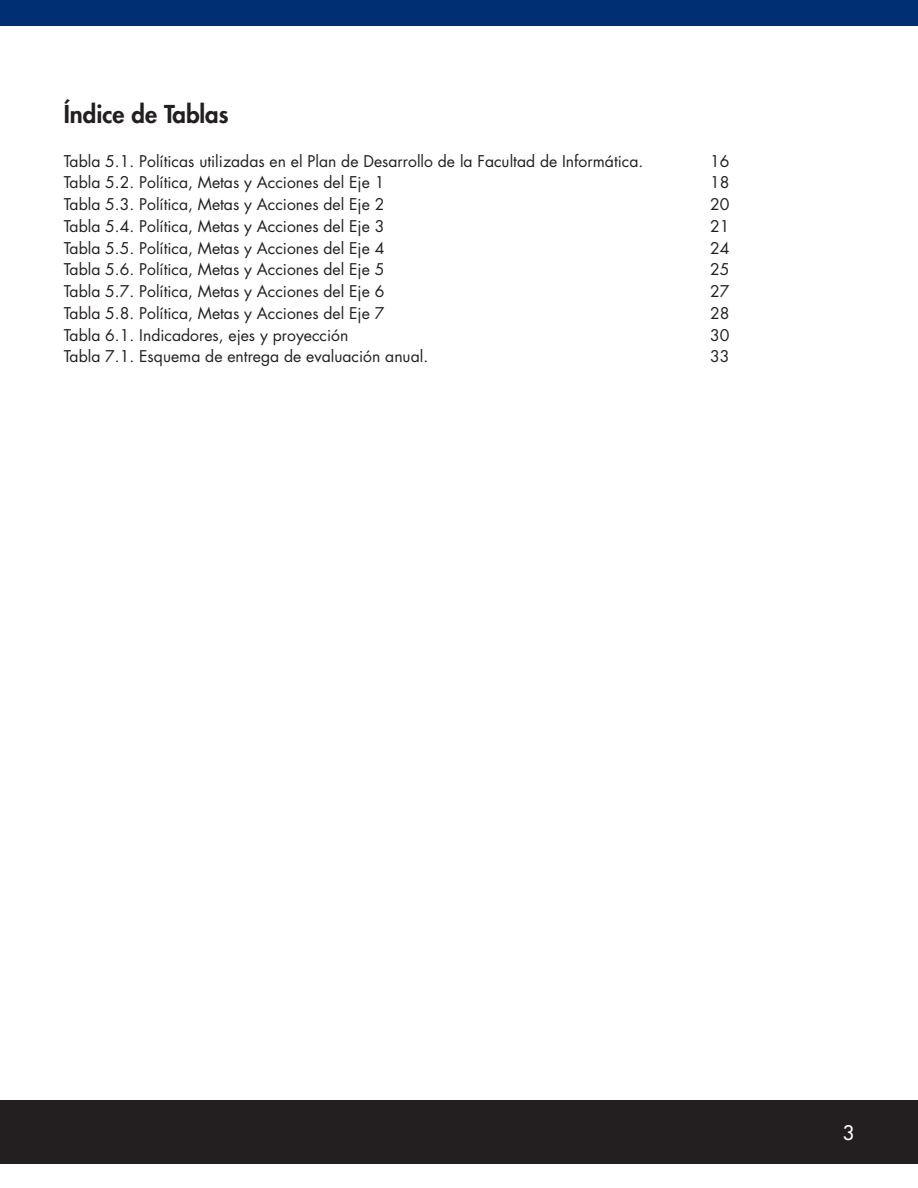
<style>
.page{position:relative;width:918px;height:1188px;background:#fff}
.page>*{position:absolute;margin:0;border:0;box-sizing:border-box;transform-origin:0 0}
._1{font:800 24px "Futura Std";color:#231f20}
.t1{font:500 19.5px "Futura Std";color:#fff}
.t2{font:15.75px "Futura Std";color:#231f20}
</style>
<div class="page">
<div style="left:0;top:1100px;width:918px;height:64px;background:#231f20"></div>
<div style="left:0;top:0;width:918px;height:26px;background:#002f73"></div>
<p class="_1" style="left:64px;top:99px;width:166px">Índice de Tablas</p>
<p class="t2" style="left:64px;top:151px;width:581px">Tabla 5.1. Políticas utilizadas en el Plan de Desarrollo de la Facultad de Informática.</p>
<p class="t2" style="left:710px;top:151px;width:21px">16</p>
<p class="t2" style="left:64px;top:173px;width:322px">Tabla 5.2. Política, Metas y Acciones del Eje 1</p>
<p class="t2" style="left:710px;top:173px;width:21px">18</p>
<p class="t2" style="left:64px;top:194px;width:322px">Tabla 5.3. Política, Metas y Acciones del Eje 2</p>
<p class="t2" style="left:710px;top:194px;width:21px">20</p>
<p class="t2" style="left:64px;top:216px;width:322px">Tabla 5.4. Política, Metas y Acciones del Eje 3</p>
<p class="t2" style="left:710px;top:216px;width:21px">21</p>
<p class="t2" style="left:64px;top:238px;width:322px">Tabla 5.5. Política, Metas y Acciones del Eje 4</p>
<p class="t2" style="left:710px;top:238px;width:21px">24</p>
<p class="t2" style="left:64px;top:260px;width:322px">Tabla 5.6. Política, Metas y Acciones del Eje 5</p>
<p class="t2" style="left:710px;top:260px;width:21px">25</p>
<p class="t2" style="left:64px;top:281px;width:322px">Tabla 5.7. Política, Metas y Acciones del Eje 6</p>
<p class="t2" style="left:710px;top:281px;width:21px">27</p>
<p class="t2" style="left:64px;top:303px;width:322px">Tabla 5.8. Política, Metas y Acciones del Eje 7</p>
<p class="t2" style="left:710px;top:303px;width:21px">28</p>
<p class="t2" style="left:64px;top:325px;width:286px">Tabla 6.1. Indicadores, ejes y proyección</p>
<p class="t2" style="left:710px;top:325px;width:21px">30</p>
<p class="t2" style="left:64px;top:347px;width:366px">Tabla 7.1. Esquema de entrega de evaluación anual.</p>
<p class="t2" style="left:710px;top:347px;width:21px">33</p>
<p class="t1" style="left:843px;top:1120px;width:13px">3</p>
</div>
